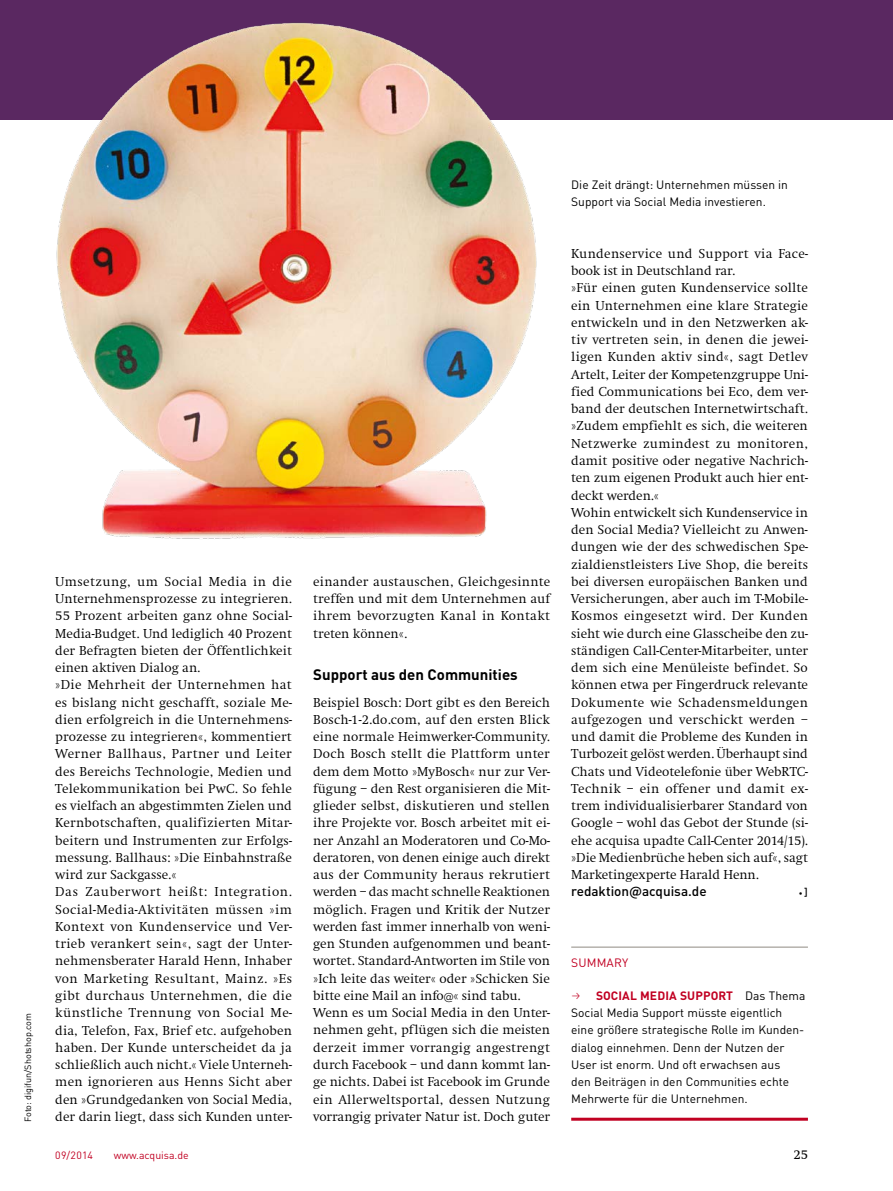
<style>
.page{position:relative;width:893px;height:1191px;background:#fff}
.page>*{position:absolute;margin:0;border:0;box-sizing:border-box;transform-origin:0 0}
.t1{font:700 15px "DINOT";color:#000}
.t2{font:300 13.5px/17.2px "Swift EF";letter-spacing:.005em;color:#000}
.t3{font:500 13.5px "DINOT";color:#000}
.t4{font:13.5px "Swift EF";color:#000}
.t5{font:12px/17.2px "DINOT";color:#000}
.t6{font:12px "DINOT";letter-spacing:.01em;color:#c10122}
.t7{font:10.5px "DINOT";color:#c10122}
.t8{font:9px "DINOT";color:#000}
.t9{font:500 7.5px "DINOT";color:#000}
.s1{font-size:10.5px}
.s2{font-weight:700;color:#c10122}
</style>
<div class="page">
<div style="left:0;top:0;width:893px;height:120px;background:#5a2861"></div>
<hr style="left:571px;top:1117px;width:237px;height:3px;background:#c10122">
<hr style="left:571px;top:946px;width:237px;height:1px;background:#8f8b82">
<img style="left:56px;top:22px;width:481px;height:517px">
<p class="t8" style="left:22px;top:1122px;width:111px;rotate:-90deg">Foto: digifun/Shotshop.com</p>
<p class="t2" style="left:55px;top:573px;width:238px">Umsetzung, um Social Media in die Unternehmensprozesse zu integrieren.<br>55 Prozent arbeiten ganz ohne Social-Media-Budget. Und lediglich 40 Prozent der Befragten bieten der Öffentlichkeit einen aktiven Dialog an.<br>»Die Mehrheit der Unternehmen hat es bislang nicht geschafft, soziale Me&shy;dien erfolgreich in die Unternehmens&shy;prozesse zu integrieren«, kommentiert Werner Ballhaus, Partner und Leiter des Bereichs Technologie, Medien und Telekommunikation bei PwC. So fehle es vielfach an abgestimmten Zielen und Kernbotschaften, qualifizierten Mitar&shy;beitern und Instrumenten zur Erfolgs&shy;messung. Ballhaus: »Die Einbahnstraße wird zur Sackgasse.«<br>Das Zauberwort heißt: Integration.<br>Social-Media-Aktivitäten müssen »im Kontext von Kundenservice und Ver&shy;trieb verankert sein«, sagt der Unter&shy;nehmensberater Harald Henn, Inhaber von Marketing Resultant, Mainz. »Es gibt durchaus Unternehmen, die die künstliche Trennung von Social Me&shy;dia, Telefon, Fax, Brief etc. aufgehoben haben. Der Kunde unterscheidet da ja schließlich auch nicht.« Viele Unterneh&shy;men ignorieren aus Henns Sicht aber den »Grundgedanken von Social Media, der darin liegt, dass sich Kunden unter-</p>
<p class="t2" style="left:313px;top:573px;width:238px;text-align:justify">einander austauschen, Gleichgesinnte treffen und mit dem Unternehmen auf ihrem bevorzugten Kanal in Kontakt treten können«.</p>
<p class="t1" style="left:313px;top:664px;width:206px">Support aus den Communities</p>
<p class="t2" style="left:313px;top:694px;width:238px">Beispiel Bosch: Dort gibt es den Bereich Bosch-1-2.do.com, auf den ersten Blick eine normale Heimwerker-Community.<br>Doch Bosch stellt die Plattform unter dem dem Motto »MyBosch« nur zur Ver&shy;fügung – den Rest organisieren die Mit&shy;glieder selbst, diskutieren und stellen ihre Projekte vor. Bosch arbeitet mit ei&shy;ner Anzahl an Moderatoren und Co-Mo&shy;deratoren, von denen einige auch direkt aus der Community heraus rekrutiert werden – das macht schnelle Reaktionen möglich. Fragen und Kritik der Nutzer werden fast immer innerhalb von weni&shy;gen Stunden aufgenommen und beant&shy;wortet. Standard-Antworten im Stile von »Ich leite das weiter« oder »Schicken Sie bitte eine Mail an info@« sind tabu.<br>Wenn es um Social Media in den Unter&shy;nehmen geht, pflügen sich die meisten derzeit immer vorrangig angestrengt durch Facebook – und dann kommt lan&shy;ge nichts. Dabei ist Facebook im Grunde ein Allerweltsportal, dessen Nutzung vorrangig privater Natur ist. Doch guter</p>
<p class="t5" style="left:571px;top:176px;width:218px">Die Zeit drängt: Unternehmen müssen in<br>Support via Social Media investieren.</p>
<p class="t2" style="left:571px;top:245px;width:238px">Kundenservice und Support via Face&shy;book ist in Deutschland rar.<br>»Für einen guten Kundenservice sollte ein Unternehmen eine klare Strategie entwickeln und in den Netzwerken ak&shy;tiv vertreten sein, in denen die jewei&shy;ligen Kunden aktiv sind«, sagt Detlev Artelt, Leiter der Kompetenzgruppe Uni&shy;fied Communications bei Eco, dem ver&shy;band der deutschen Internetwirtschaft. »Zudem empfiehlt es sich, die weiteren Netzwerke zumindest zu monitoren, damit positive oder negative Nachrich&shy;ten zum eigenen Produkt auch hier ent&shy;deckt werden.«<br>Wohin entwickelt sich Kundenservice in den Social Media? Vielleicht zu Anwen&shy;dungen wie der des schwedischen Spe&shy;zialdienstleisters Live Shop, die bereits bei diversen europäischen Banken und Versicherungen, aber auch im T-Mobile-Kosmos eingesetzt wird. Der Kunden sieht wie durch eine Glasscheibe den zu&shy;ständigen Call-Center-Mitarbeiter, unter dem sich eine Menüleiste befindet. So können etwa per Fingerdruck relevante Dokumente wie Schadensmeldungen aufgezogen und verschickt werden – und damit die Probleme des Kunden in Turbozeit gelöst werden. Überhaupt sind Chats und Videotelefonie über WebRTC-Technik – ein offener und damit ex&shy;trem individualisierbarer Standard von Google – wohl das Gebot der Stunde (si&shy;ehe acquisa upadte Call-Center 2014/15). »Die Medienbrüche heben sich auf«, sagt Marketingexperte Harald Henn.</p>
<p class="t3" style="left:571px;top:883px;width:137px">redaktion@acquisa.de</p>
<p class="t9" style="left:799px;top:889px;width:11px">•<span class="s1">]</span></p>
<p class="t6" style="left:571px;top:955px;width:58px">SUMMARY</p>
<p class="t5" style="left:571px;top:986px;width:236px;text-indent:25px"><span class="s2">SOCIAL MEDIA SUPPORT</span> Das Thema Social Media Support müsste eigentlich eine größere strategische Rolle im Kunden&shy;dialog einnehmen. Denn der Nutzen der User ist enorm. Und oft erwachsen aus<br>den Beiträgen in den Communities echte Mehrwerte für die Unternehmen.</p>
<p class="t7" style="left:55px;top:1148px;width:39px">09/2014</p>
<p class="t7" style="left:114px;top:1148px;width:76px">www.acquisa.de</p>
<p class="t4" style="left:794px;top:1147px;width:16px">25</p>
</div>
